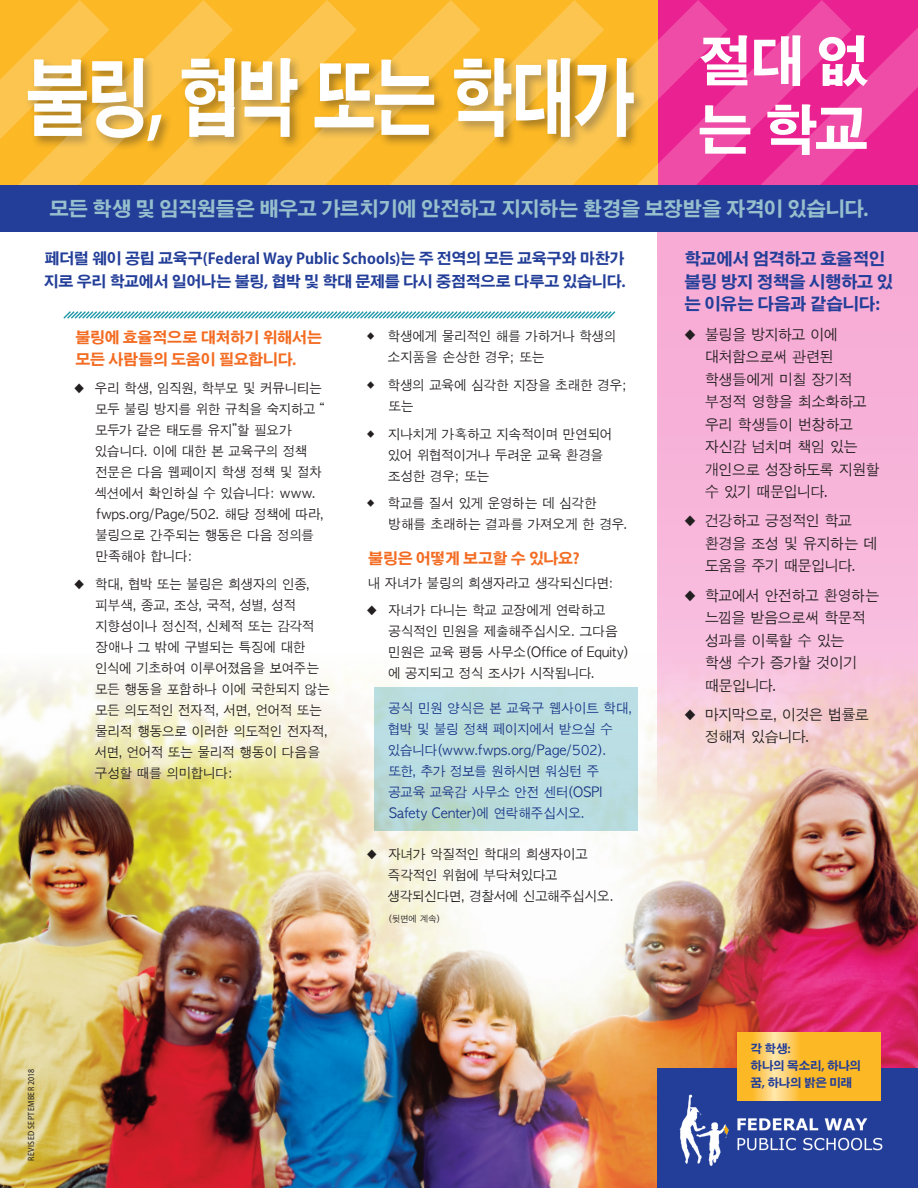
<style>
.page{position:relative;width:918px;height:1188px;background:#fff}
.page>*{position:absolute;margin:0;border:0;box-sizing:border-box;transform-origin:0 0}
.t1{font:700 84.15px "Adobe Gothic Std";letter-spacing:-.04em;color:#fff;scale:.75 1}
.t2{font:700 54px/69px "Adobe Gothic Std";color:#fff}
.t3{font:700 19.5px "Adobe Gothic Std";letter-spacing:-.03em;color:#96c0cd}
.t4{font:700 16.5px/22.5px "Adobe Gothic Std";letter-spacing:-.03em;color:#233e98}
.t5{font:15px/22.5px "Apple Gothic";letter-spacing:-.06em;color:#231f20;scale:.96 1}
.t6{font:700 15px/22.5px "Adobe Gothic Std";letter-spacing:-.005em;color:#233e98}
.t7{font:700 15px/22.5px "Adobe Gothic Std";letter-spacing:-.02em;color:#f36b21}
.Futura_Text{font:13.5px/21px "Apple Gothic";letter-spacing:-.05em;color:#231f20;scale:.96 1}
.Futura_Text-2{font:13.5px/21px "Apple Gothic";letter-spacing:-.035em;color:#233e98;scale:.96 1}
.t8{font:700 11.55px/16.8px "Adobe Gothic Std";letter-spacing:-.02em;color:#233e98}
.INTRO_Goudy{font:semi-condensed 9px "Myriad Pro";letter-spacing:.045em;color:#231f20;scale:.95 1}
.Futura_Text-3{font:9px "Apple Gothic";color:#231f20;scale:.96 1}
</style>
<div class="page">
<img style="left:0;top:779px;width:658px;height:409px">
<svg style="left:0;top:671px;width:353px;height:108px"></svg>
<div style="left:353px;top:232px;width:305px;height:656px;background:#fff"></div>
<img style="left:658px;top:270px;width:260px;height:798px">
<div style="left:657px;top:1068px;width:261px;height:120px;background:#233e98"></div>
<img style="left:679px;top:1093px;width:204px;height:73px">
<svg style="left:63px;top:311px;width:553px;height:8px"></svg>
<svg style="left:0;top:0;width:918px;height:270px;background:#f09f6d"></svg>
<div style="left:0;top:185px;width:918px;height:47px;background:#233e98"></div>
<svg style="left:374px;top:687px;width:263px;height:143px;background:#b8dbdc"></svg>
<svg style="left:738px;top:1032px;width:142px;height:68px;background:#fcbf3c"></svg>
<p class="t1" style="left:26px;top:48px;width:814px">불링, 협박 또는 학대가</p>
<p class="t2" style="left:698px;top:28px;width:173px">절대 없 는 학교</p>
<p class="t3" style="left:50px;top:197px;width:820px">모든 학생 및 임직원들은 배우고 가르치기에 안전하고 지지하는 환경을 보장받을 자격이 있습니다.</p>
<p class="t6" style="left:44px;top:248px;width:583px">페더럴 웨이 공립 교육구(Federal Way Public Schools)는 주 전역의 모든 교육구와 마찬가 지로 우리 학교에서 일어나는 불링, 협박 및 학대 문제를 다시 중점적으로 다루고 있습니다.</p>
<p class="t7" style="left:75px;top:326px;width:248px">불링에 효율적으로 대처하기 위해서는 모든 사람들의 도움이 필요합니다.</p>
<p class="Futura_Text" style="left:94px;top:378px;width:242px;text-indent:-20px">◆ 우리 학생, 임직원, 학부모 및 커뮤니티는 모두 불링 방지를 위한 규칙을 숙지하고 “ 모두가 같은 태도를 유지”할 필요가 있습니다. 이에 대한 본 교육구의 정책 전문은 다음 웹페이지 학생 정책 및 절차 섹션에서 확인하실 수 있습니다: www. fwps.org/Page/502. 해당 정책에 따라, 불링으로 간주되는 행동은 다음 정의를 만족해야 합니다:</p>
<p class="Futura_Text" style="left:94px;top:573px;width:247px;text-indent:-20px">◆ 학대, 협박 또는 불링은 희생자의 인종, 피부색, 종교, 조상, 국적, 성별, 성적 지향성이나 정신적, 신체적 또는 감각적 장애나 그 밖에 구별되는 특징에 대한 인식에 기초하여 이루어졌음을 보여주는 모든 행동을 포함하나 이에 국한되지 않는 모든 의도적인 전자적, 서면, 언어적 또는 물리적 행동으로 이러한 의도적인 전자적, 서면, 언어적 또는 물리적 행동이 다음을 구성할 때를 의미합니다:</p>
<p class="Futura_Text" style="left:388px;top:326px;width:240px">학생에게 물리적인 해를 가하거나 학생의 소지품을 손상한 경우; 또는</p>
<p class="Futura_Text" style="left:388px;top:375px;width:251px">학생의 교육에 심각한 지장을 초래한 경우; 또는</p>
<p class="Futura_Text" style="left:387px;top:423px;width:236px">지나치게 가혹하고 지속적이며 만연되어 있어 위협적이거나 두려운 교육 환경을 조성한 경우; 또는</p>
<p class="Futura_Text" style="left:388px;top:493px;width:252px">학교를 질서 있게 운영하는 데 심각한 방해를 초래하는 결과를 가져오게 한 경우.</p>
<p class="t7" style="left:368px;top:547px;width:213px">불링은 어떻게 보고할 수 있나요?</p>
<p class="Futura_Text" style="left:368px;top:572px;width:259px">내 자녀가 불링의 희생자라고 생각되신다면:</p>
<p class="Futura_Text" style="left:388px;top:600px;width:253px;text-indent:-21px">◆ 자녀가 다니는 학교 교장에게 연락하고 공식적인 민원을 제출해주십시오. 그다음 민원은 교육 평등 사무소(Office of Equity) 에 공지되고 정식 조사가 시작됩니다.</p>
<p class="Futura_Text-2" style="left:387px;top:698px;width:256px">공식 민원 양식은 본 교육구 웹사이트 학대, 협박 및 불링 정책 페이지에서 받으실 수 있습니다(www.fwps.org/Page/502). 또한, 추가 정보를 원하시면 워싱턴 주 공교육 교육감 사무소 안전 센터(OSPI<br>Safety Center)에 연락해주십시오.</p>
<p class="Futura_Text" style="left:387px;top:844px;width:238px;text-indent:-20px">◆ 자녀가 악질적인 학대의 희생자이고 즉각적인 위험에 부닥쳐있다고 생각되신다면, 경찰서에 신고해주십시오.</p>
<p class="Futura_Text-3" style="left:388px;top:914px;width:56px">(뒷면에 계속)</p>
<p class="INTRO_Goudy" style="left:26px;top:1161px;width:98px;rotate:-90deg">REVISED SEPTEMBER 2018</p>
<p class="t4" style="left:685px;top:248px;width:210px">학교에서 엄격하고 효율적인 불링 방지 정책을 시행하고 있 는 이유는 다음과 같습니다:</p>
<p class="t5" style="left:705px;top:323px;width:184px;text-indent:-20px">◆ 불링을 방지하고 이에 대처함으로써 관련된 학생들에게 미칠 장기적 부정적 영향을 최소화하고 우리 학생들이 번창하고 자신감 넘치며 책임 있는 개인으로 성장하도록 지원할 수 있기 때문입니다.</p>
<p class="t5" style="left:705px;top:510px;width:182px;text-indent:-20px">◆ 건강하고 긍정적인 학교 환경을 조성 및 유지하는 데 도움을 주기 때문입니다.</p>
<p class="t5" style="left:705px;top:584px;width:184px;text-indent:-20px">◆ 학교에서 안전하고 환영하는 느낌을 받음으로써 학문적 성과를 이룩할 수 있는<br>학생 수가 증가할 것이기 때문입니다.</p>
<p class="t5" style="left:705px;top:703px;width:173px;text-indent:-20px">◆ 마지막으로, 이것은 법률로 정해져 있습니다.</p>
<p class="t8" style="left:751px;top:1041px;width:112px">각 학생:<br>하나의 목소리, 하나의 꿈, 하나의 밝은 미래</p>
</div>
